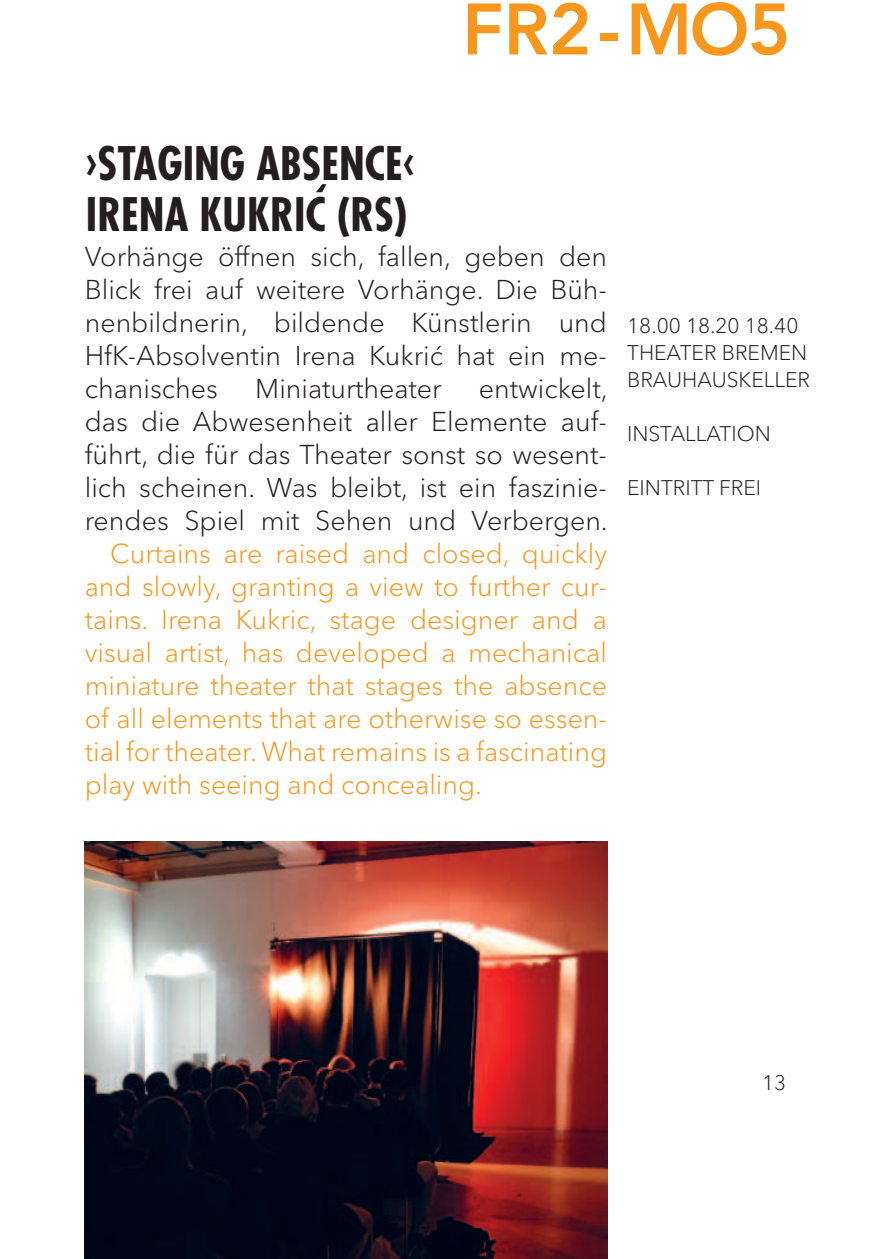
<style>
.page{position:relative;width:893px;height:1259px;background:#fff}
.page>*{position:absolute;margin:0;border:0;box-sizing:border-box;transform-origin:0 0}
.t1{font:800 72px "Avenir LT Std";letter-spacing:-.01em;color:#f7971d}
.t2{font:700 condensed 45px/51px "Futura Std";color:#231f20}
.t3{font:300 27px/33px "Avenir Next LT Pro";color:#231f20;text-align:justify}
.t4{font:300 27px/33px "Avenir Next LT Pro";color:#f7971d;text-align:justify}
.t5{font:300 21px/27px "Avenir Next LT Pro";color:#231f20}
</style>
<div class="page">
<img style="left:85px;top:841px;width:522px;height:418px">
<svg style="left:316px;top:184px;width:10px;height:8px"></svg>
<h1 class="t1" style="left:462px;top:-13px;width:330px">FR2-MO5</h1>
<h2 class="t2" style="left:86px;top:138px;width:330px">›STAGING ABSENCE‹<br>IRENA KUKRIC (RS)</h2>
<p class="t3" style="left:85px;top:240px;width:524px">Vorhänge öffnen sich, fallen, geben den Blick frei auf weitere Vorhänge. Die Büh&shy;nenbildnerin, bildende Künstlerin und HfK-Absolventin Irena Kukrić hat ein me&shy;chanisches</p>
<p class="t3" style="left:85px;top:372px;width:525px;text-indent:394px">entwickelt, das die Abwesenheit aller Elemente auf&shy;führt, die für das Theater sonst so wesent&shy;lich scheinen. Was bleibt, ist ein faszinie&shy;rendes Spiel mit Sehen und Verbergen.</p>
<p class="t4" style="left:85px;top:537px;width:524px;text-indent:26px">Curtains are raised and closed, quickly and slowly, granting a view to further cur&shy;tains. Irena Kukric, stage designer and a visual artist, has developed a mechanical miniature theater that stages the absence of all elements that are otherwise so essen&shy;tial for theater. What remains is a fascinating play with seeing and concealing.</p>
<p class="t3" style="left:255px;top:372px;width:188px">Miniaturtheater</p>
<p class="t5" style="left:627px;top:312px;width:184px">18.00 18.20 18.40<br>THEATER BREMEN<br>BRAUHAUSKELLER</p>
<p class="t5" style="left:627px;top:421px;width:145px">INSTALLATION</p>
<p class="t5" style="left:627px;top:475px;width:135px">EINTRITT FREI</p>
<p class="t5" style="left:762px;top:1069px;width:26px">13</p>
</div>
